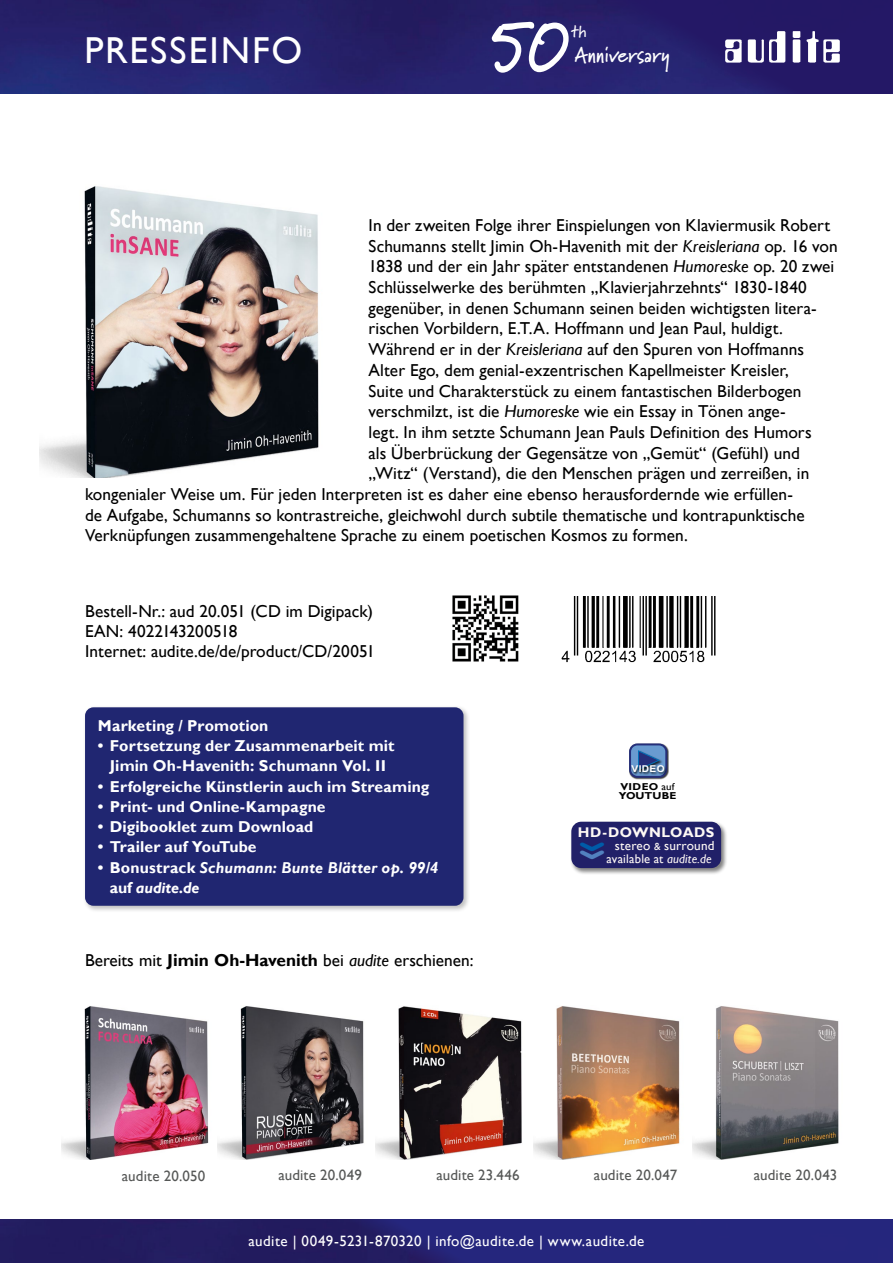
<style>
.page{position:relative;width:893px;height:1263px;background:#fff}
.page>*{position:absolute;margin:0;border:0;box-sizing:border-box;transform-origin:0 0}
.t1{font:700 80.1px "Marydale";color:#fff;scale:.8 1}
.t2{font:52.95px "Arial Rounded MT Bold";color:#5281bf;scale:.77 1}
.t3{font:37.5px "Gill Sans";letter-spacing:.05em;color:#fff}
.t4{font:700 21.3px "Marydale";color:#fff}
.t5{font:17.25px "Gill Sans";letter-spacing:.005em;color:#000}
.t6{font:700 16.8px "Marydale";color:#fff}
.t7{font:700 15.75px/20.2px "Gill Sans";letter-spacing:.01em;color:#fff;text-align:center}
.t8{font:italic 700 15.75px/20.2px "Gill Sans";letter-spacing:.01em;color:#fff}
.t9{font:15px "Gill Sans";letter-spacing:.01em;color:#555756}
.t10{font:15px "Gill Sans";letter-spacing:.03em;color:#fff}
.t11{font:700 14.1px "Gill Sans";letter-spacing:.035em;color:#fef9f5}
.t12{font:13.2px "Gill Sans";letter-spacing:.01em;color:#fef9f5}
.t13{font:12.6px "Gill Sans";letter-spacing:.015em;color:#fef9f5}
.t14{font:700 10.05px "Gill Sans";letter-spacing:.005em;color:#000;scale:1.09 1}
.t15{font:700 9.9px "Gill Sans";letter-spacing:.03em;color:#000;scale:1.09 1}
.t16{font:700 9.3px "Arial";letter-spacing:.035em;color:#fff;scale:1.09 1}
.s1{font-style:italic}
.s2{font-style:normal}
.s3{font-weight:700}
.s4{font-weight:400}
.s5{font-size:10.5px}
.s6{color:#005ba8}
</style>
<div class="page">
<img style="left:452px;top:595px;width:67px;height:67px">
<img style="left:561px;top:596px;width:155px;height:67px">
<div style="left:82px;top:705px;width:388px;height:207px;background:#000;opacity:.25"></div>
<div style="left:85px;top:707px;width:378px;height:199px;background:#202671;border-radius:8px"></div>
<img style="left:39px;top:186px;width:280px;height:292px">
<img style="left:375px;top:1006px;width:147px;height:153px">
<img style="left:533px;top:1006px;width:147px;height:153px">
<img style="left:692px;top:1006px;width:147px;height:153px">
<img style="left:218px;top:1006px;width:146px;height:153px">
<img style="left:0;top:1219px;width:893px;height:44px">
<img style="left:0;top:0;width:893px;height:94px">
<img style="left:724px;top:17px;width:117px;height:59px">
<div style="left:570px;top:820px;width:158px;height:55px;background:#000;opacity:.5"></div>
<div style="left:571px;top:822px;width:150px;height:46px;background:#212068;border-radius:10px"></div>
<img style="left:61px;top:1006px;width:148px;height:153px">
<div style="left:629px;top:743px;width:40px;height:36px;background:#000;opacity:.75"></div>
<div style="left:630px;top:744px;width:36px;height:33px;background:#699bd0;border-radius:7px"></div>
<div style="left:629px;top:743px;width:38px;height:35px;border:2px solid #252f7a;border-radius:7px"></div>
<div style="left:638px;top:750px;width:25px;height:24px;background:#000;opacity:.75"></div>
<svg style="left:638px;top:750px;width:23px;height:15px"></svg>
<div style="left:631px;top:765px;width:36px;height:10px;background:#000;opacity:.75"></div>
<p class="t3" style="left:84px;top:28px;width:219px">PRESSEINFO</p>
<p class="t1" style="left:489px;top:-2px;width:102px">50</p>
<p class="t6" style="left:571px;top:22px;width:16px">th</p>
<p class="t4" style="left:574px;top:42px;width:97px">Anniversary</p>
<p class="t5" style="left:369px;top:215px;width:463px">In der zweiten Folge ihrer Einspielungen von Klaviermusik Robert</p>
<p class="t5" style="left:369px;top:236px;width:471px">Schumanns stellt Jimin Oh-Havenith mit der <span class="s1">Kreisleriana</span> op. 16 von</p>
<p class="t5" style="left:369px;top:256px;width:467px">1838 und der ein Jahr später entstandenen <span class="s1">Humoreske</span> op. 20 zwei</p>
<p class="t5" style="left:369px;top:277px;width:440px">Schlüsselwerke des berühmten „Klavierjahrzehnts“ 1830-1840</p>
<p class="t5" style="left:369px;top:298px;width:448px">gegenüber, in denen Schumann seinen beiden wichtigsten litera-</p>
<p class="t5" style="left:369px;top:319px;width:416px">rischen Vorbildern, E.T.A. Hoffmann und Jean Paul, huldigt.</p>
<p class="t5" style="left:369px;top:339px;width:437px">Während er in der <span class="s1">Kreisleriana</span> auf den Spuren von Hoffmanns</p>
<p class="t5" style="left:369px;top:360px;width:422px">Alter Ego, dem genial-exzentrischen Kapellmeister Kreisler,</p>
<p class="t5" style="left:369px;top:381px;width:434px">Suite und Charakterstück zu einem fantastischen Bilderbogen</p>
<p class="t5" style="left:369px;top:401px;width:419px">verschmilzt, ist die <span class="s1">Humoreske</span> wie ein Essay in Tönen ange-</p>
<p class="t5" style="left:369px;top:422px;width:445px">legt. In ihm setzte Schumann Jean Pauls Definition des Humors</p>
<p class="t5" style="left:369px;top:443px;width:433px">als Überbrückung der Gegensätze von „Gemüt“ (Gefühl) und</p>
<p class="t5" style="left:369px;top:463px;width:442px">„Witz“ (Verstand), die den Menschen prägen und zerreißen, in</p>
<p class="t5" style="left:85px;top:484px;width:710px">kongenialer Weise um. Für jeden Interpreten ist es daher eine ebenso herausfordernde wie erfüllen-</p>
<p class="t5" style="left:85px;top:505px;width:721px">de Aufgabe, Schumanns so kontrastreiche, gleichwohl durch subtile thematische und kontrapunktische</p>
<p class="t5" style="left:85px;top:526px;width:604px">Verknüpfungen zusammengehaltene Sprache zu einem poetischen Kosmos zu formen.</p>
<p class="t5" style="left:85px;top:601px;width:290px">Bestell-Nr.: aud 20.051 (CD im Digipack)</p>
<p class="t5" style="left:85px;top:621px;width:154px">EAN: 4022143200518</p>
<p class="t5" style="left:85px;top:641px;width:292px">Internet: audite.de/de/product/CD/20051</p>
<p class="t7" style="left:98px;top:716px;width:172px">Marketing / Promotion</p>
<p class="t7" style="left:98px;top:736px;width:298px">• Fortsetzung der Zusammenarbeit mit<br>Jimin Oh-Havenith: Schumann Vol. II</p>
<p class="t7" style="left:98px;top:777px;width:333px">• Erfolgreiche Künstlerin auch im Streaming</p>
<p class="t7" style="left:98px;top:797px;width:229px">• Print- und Online-Kampagne</p>
<p class="t7" style="left:98px;top:817px;width:217px">• Digibooklet zum Download</p>
<p class="t7" style="left:98px;top:837px;width:160px">• Trailer auf YouTube</p>
<p class="t8" style="left:110px;top:858px;width:330px;text-indent:-12px"><span class="s2">• Bonustrack</span> Schumann: Bunte Blätter op. 99/4 <span class="s2">auf</span> audite.de</p>
<p class="t5" style="left:85px;top:950px;width:390px">Bereits mit <span class="s3">Jimin Oh-Havenith</span> bei <span class="s1">audite</span> erschienen:</p>
<p class="t16" style="left:631px;top:762px;width:32px">VIDEO</p>
<p class="t15" style="left:620px;top:780px;width:51px">VIDEO <span class="s4">auf</span></p>
<p class="t14" style="left:619px;top:790px;width:54px">YOUTUBE</p>
<p class="t11" style="left:578px;top:823px;width:138px">HD-DOWNLOADS</p>
<p class="t12" style="left:615px;top:838px;width:101px">stereo <span class="s5">&amp;</span> surround</p>
<p class="t13" style="left:606px;top:851px;width:107px">available at <span class="s1">audite.de</span></p>
<p class="t2" style="left:556px;top:862px;width:31px;rotate:-90deg">‹<span class="s6">‹</span></p>
<p class="t9" style="left:122px;top:1167px;width:85px">audite 20.050</p>
<p class="t9" style="left:278px;top:1166px;width:85px">audite 20.049</p>
<p class="t9" style="left:436px;top:1166px;width:85px">audite 23.446</p>
<p class="t9" style="left:594px;top:1166px;width:85px">audite 20.047</p>
<p class="t9" style="left:754px;top:1166px;width:85px">audite 20.043</p>
<p class="t10" style="left:249px;top:1232px;width:397px">audite | 0049-5231-870320 | info@audite.de | www.audite.de</p>
</div>
